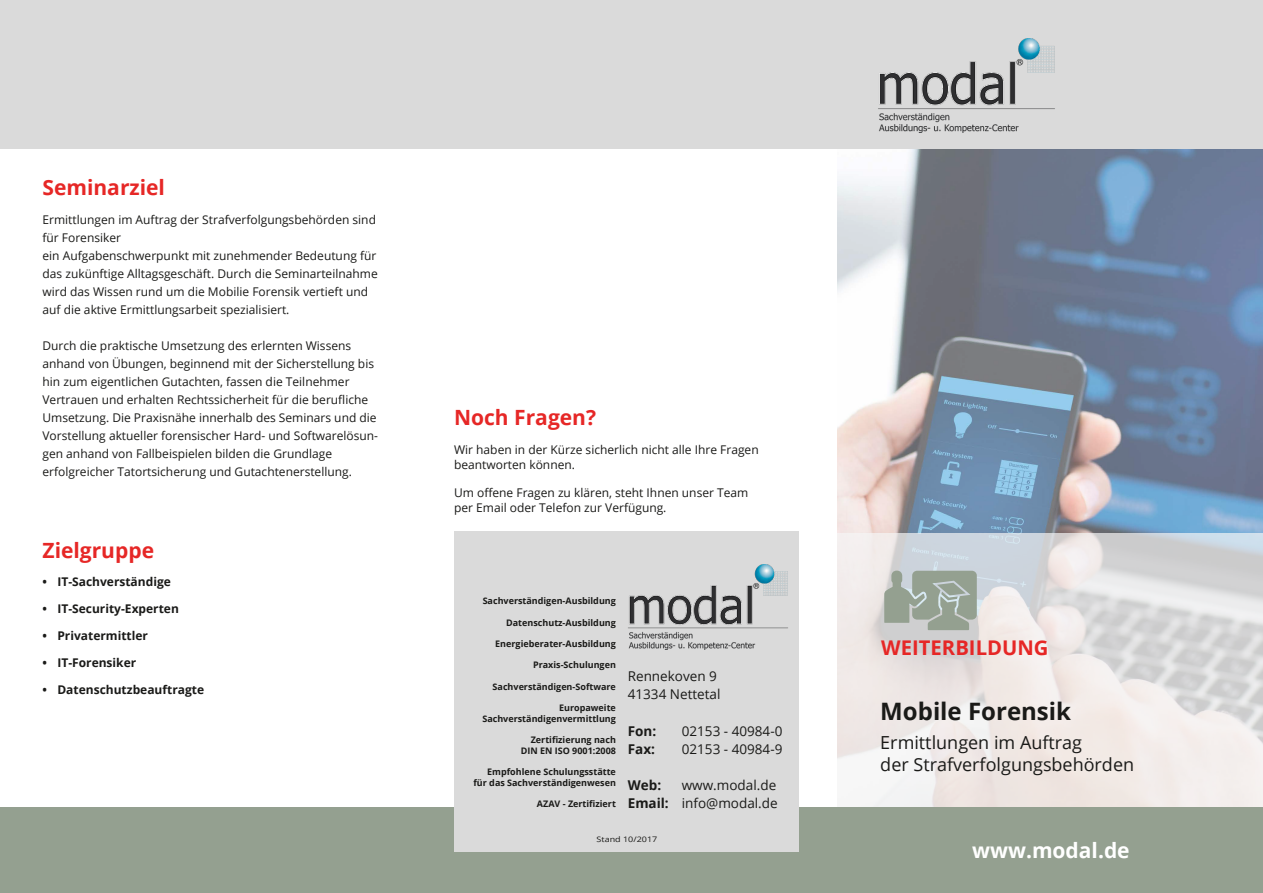
<style>
.page{position:relative;width:1263px;height:893px;background:#fff}
.page>*{position:absolute;margin:0;border:0;box-sizing:border-box;transform-origin:0 0}
.t1{font:700 24px "Open Sans";color:#1a1a18}
.t2{font:700 21px "Open Sans";color:#e62726}
.t3{font:700 21px "Open Sans";color:#fff}
.t4{font:700 20.25px "Open Sans";color:#e62726}
.t5{font:18px/21.6px "Open Sans";color:#1a1a18}
.t6{font:13.5px/18px "Open Sans";color:#1a1a18}
.t7{font:700 13.5px "Open Sans";color:#1a1a18}
.t8{font:12px/18px "Open Sans";color:#1a1a18}
.t9{font:700 12px "Open Sans";color:#1a1a18}
.t10{font:700 9px/10.6px "Open Sans";color:#1a1a18;text-align:right}
.t11{font:7.65px "Open Sans";color:#1a1a18;scale:1.18 1}
.s1{font-weight:700}
</style>
<div class="page">
<svg style="left:837px;top:149px;width:426px;height:659px;background:#8895a9"></svg>
<svg style="left:838px;top:533px;width:425px;height:275px;background:#e6e3e2"></svg>
<div style="left:0;top:0;width:1263px;height:149px;background:#dadada"></div>
<img style="left:878px;top:38px;width:177px;height:95px">
<div style="left:0;top:808px;width:1263px;height:85px;background:#94a090"></div>
<svg style="left:884px;top:571px;width:93px;height:59px;background:#a2aca1"></svg>
<div style="left:454px;top:532px;width:345px;height:320px;background:#dadada"></div>
<img style="left:628px;top:564px;width:160px;height:86px">
<h2 class="t2" style="left:43px;top:173px;width:124px">Seminarziel</h2>
<p class="t8" style="left:43px;top:210px;width:337px">Ermittlungen im Auftrag der Strafverfolgungsbehörden sind für Forensiker<br>ein Aufgabenschwerpunkt mit zunehmender Bedeutung für das zukünftige Alltagsgeschäft. Durch die Seminarteilnahme wird das Wissen rund um die Mobilie Forensik vertieft und auf die aktive Ermittlungsarbeit spezialisiert.</p>
<p class="t8" style="left:43px;top:336px;width:337px">Durch die praktische Umsetzung des erlernten Wissens anhand von Übungen, beginnend mit der Sicherstellung bis hin zum eigentlichen Gutachten, fassen die Teilnehmer Vertrauen und erhalten Rechtssicherheit für die berufliche Umsetzung. Die Praxisnähe innerhalb des Seminars und die Vorstellung aktueller forensischer Hard- und Softwarelösun&shy;gen anhand von Fallbeispielen bilden die Grundlage erfolgreicher Tatortsicherung und Gutachtenerstellung.</p>
<h2 class="t2" style="left:43px;top:535px;width:113px">Zielgruppe</h2>
<p class="t9" style="left:42px;top:573px;width:6px">•</p>
<p class="t9" style="left:42px;top:600px;width:6px">•</p>
<p class="t9" style="left:42px;top:627px;width:6px">•</p>
<p class="t9" style="left:42px;top:654px;width:6px">•</p>
<p class="t9" style="left:42px;top:681px;width:6px">•</p>
<p class="t9" style="left:57px;top:573px;width:115px">IT-Sachverständige</p>
<p class="t9" style="left:57px;top:600px;width:123px">IT-Security-Experten</p>
<p class="t9" style="left:57px;top:627px;width:92px">Privatermittler</p>
<p class="t9" style="left:57px;top:654px;width:80px">IT-Forensiker</p>
<p class="t9" style="left:57px;top:681px;width:148px">Datenschutzbeauftragte</p>
<h2 class="t2" style="left:454px;top:402px;width:143px">Noch Fragen?</h2>
<p class="t8" style="left:454px;top:442px;width:306px;line-height:14.4px">Wir haben in der Kürze sicherlich nicht alle Ihre Fragen beantworten können.</p>
<p class="t8" style="left:454px;top:485px;width:296px;line-height:14.4px">Um offene Fragen zu klären, steht Ihnen unser Team per Email oder Telefon zur Verfügung.</p>
<p class="t10" style="left:483px;top:595px;width:135px">Sachverständigen-Ausbildung</p>
<p class="t10" style="left:506px;top:617px;width:111px">Datenschutz-Ausbildung</p>
<p class="t10" style="left:495px;top:638px;width:122px">Energieberater-Ausbildung</p>
<p class="t10" style="left:533px;top:660px;width:84px">Praxis-Schulungen</p>
<p class="t10" style="left:493px;top:681px;width:125px">Sachverständigen-Software</p>
<p class="t10" style="left:482px;top:702px;width:135px">Europaweite<br>Sachverständigenvermittlung</p>
<p class="t10" style="left:521px;top:734px;width:97px">Zertifizierung nach<br>DIN EN ISO 9001:2008</p>
<p class="t10" style="left:473px;top:766px;width:144px">Empfohlene Schulungsstätte für das Sachverständigenwesen</p>
<p class="t10" style="left:537px;top:798px;width:81px">AZAV - Zertifiziert</p>
<p class="t6" style="left:628px;top:667px;width:94px">Rennekoven 9<br>41334 Nettetal</p>
<p class="t7" style="left:628px;top:721px;width:30px">Fon:</p>
<p class="t6" style="left:682px;top:721px;width:102px">02153 - 40984-0</p>
<p class="t7" style="left:628px;top:739px;width:29px">Fax:</p>
<p class="t6" style="left:682px;top:739px;width:102px">02153 - 40984-9</p>
<p class="t7" style="left:628px;top:775px;width:35px">Web:</p>
<p class="t6" style="left:628px;top:775px;width:151px;text-align:right">www.modal.de<br><span class="s1">Email:</span> info@modal.de</p>
<p class="t11" style="left:597px;top:834px;width:53px">Stand 10/2017</p>
<h3 class="t4" style="left:881px;top:634px;width:169px">WEITERBILDUNG</h3>
<h1 class="t1" style="left:880px;top:694px;width:192px">Mobile Forensik</h1>
<h3 class="t5" style="left:880px;top:731px;width:255px">Ermittlungen im Auftrag<br>der Strafverfolgungsbehörden</h3>
<h2 class="t3" style="left:972px;top:835px;width:159px">www.modal.de</h2>
</div>
